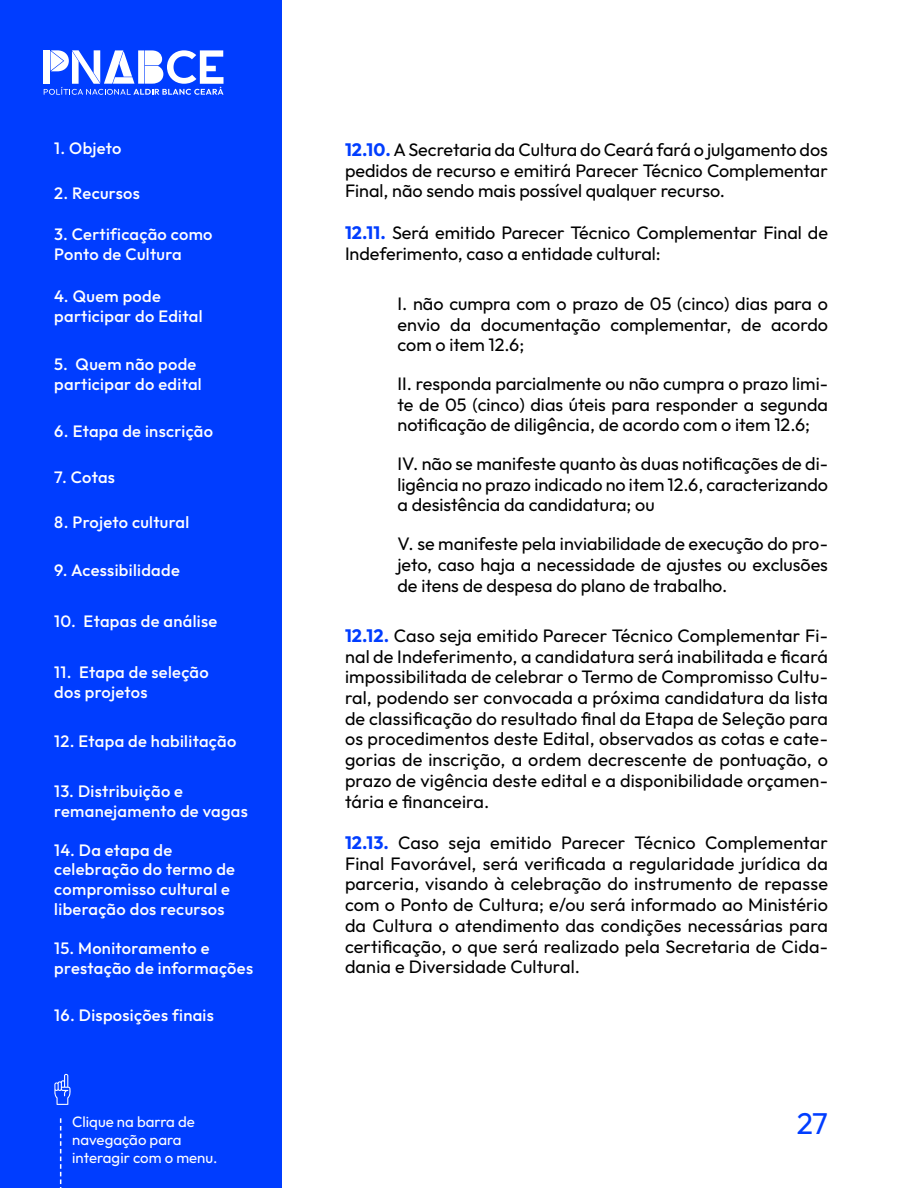
<style>
.page{position:relative;width:918px;height:1188px;background:#fff}
.page>*{position:absolute;margin:0;border:0;box-sizing:border-box;transform-origin:0 0}
.t1{font:30px "Outfit";color:#003dff}
.t2{font:18px/20.7px "Outfit";color:#000;text-align:justify}
.t3{font:500 16.5px/19.8px "Outfit";letter-spacing:.02em;color:#fff}
.t4{font:15px/18px "Outfit";color:#fff}
.s1{font-weight:700;color:#003dff}
</style>
<div class="page">
<div style="left:0;top:0;width:282px;height:1188px;background:#003dff"></div>
<svg style="left:44px;top:50px;width:180px;height:45px"></svg>
<svg style="left:54px;top:1073px;width:17px;height:32px"></svg>
<svg style="left:60px;top:1118px;width:1px;height:70px"></svg>
<p class="t3" style="left:54px;top:138px;width:69px">1. Objeto</p>
<p class="t3" style="left:54px;top:183px;width:87px">2. Recursos</p>
<p class="t3" style="left:54px;top:224px;width:160px">3. Certificação como<br>Ponto de Cultura</p>
<p class="t3" style="left:54px;top:286px;width:150px">4. Quem pode participar do Edital</p>
<p class="t3" style="left:54px;top:353px;width:149px">5. Quem não pode participar do edital</p>
<p class="t3" style="left:54px;top:421px;width:160px">6. Etapa de inscrição</p>
<p class="t3" style="left:54px;top:466px;width:62px">7. Cotas</p>
<p class="t3" style="left:54px;top:512px;width:137px">8. Projeto cultural</p>
<p class="t3" style="left:54px;top:560px;width:127px">9. Acessibilidade</p>
<p class="t3" style="left:54px;top:611px;width:164px">10. Etapas de análise</p>
<p class="t3" style="left:54px;top:661px;width:156px">11. Etapa de seleção dos projetos</p>
<p class="t3" style="left:54px;top:731px;width:183px">12. Etapa de habilitação</p>
<p class="t3" style="left:54px;top:781px;width:195px">13. Distribuição e remanejamento de vagas</p>
<p class="t3" style="left:54px;top:839px;width:182px">14. Da etapa de celebração do termo de compromisso cultural e liberação dos recursos</p>
<p class="t3" style="left:54px;top:937px;width:200px">15. Monitoramento e prestação de informações</p>
<p class="t3" style="left:54px;top:1005px;width:161px">16. Disposições finais</p>
<p class="t2" style="left:345px;top:139px;width:485px"><span class="s1">12.10.</span> A Secretaria da Cultura do Ceará fará o julgamento dos pedidos de recurso e emitirá Parecer Técnico Complementar Final, não sendo mais possível qualquer recurso.</p>
<p class="t2" style="left:345px;top:222px;width:485px"><span class="s1">12.11.</span> Será emitido Parecer Técnico Complementar Final de<br>Indeferimento, caso a entidade cultural:</p>
<p class="t2" style="left:398px;top:293px;width:432px">I. não cumpra com o prazo de 05 (cinco) dias para o envio da documentação complementar, de acordo com o item 12.6;</p>
<p class="t2" style="left:398px;top:373px;width:432px">II. responda parcialmente ou não cumpra o prazo limi&shy;te de 05 (cinco) dias úteis para responder a segunda notificação de diligência, de acordo com o item 12.6;</p>
<p class="t2" style="left:398px;top:453px;width:432px">IV. não se manifeste quanto às duas notificações de di&shy;ligência no prazo indicado no item 12.6, caracterizando a desistência da candidatura; ou</p>
<p class="t2" style="left:398px;top:533px;width:432px">V. se manifeste pela inviabilidade de execução do pro&shy;jeto, caso haja a necessidade de ajustes ou exclusões de itens de despesa do plano de trabalho.</p>
<p class="t2" style="left:345px;top:625px;width:485px"><span class="s1">12.12.</span> Caso seja emitido Parecer Técnico Complementar Fi&shy;nal de Indeferimento, a candidatura será inabilitada e ficará impossibilitada de celebrar o Termo de Compromisso Cultu&shy;ral, podendo ser convocada a próxima candidatura da lista de classificação do resultado final da Etapa de Seleção para os procedimentos deste Edital, observados as cotas e cate&shy;gorias de inscrição, a ordem decrescente de pontuação, o prazo de vigência deste edital e a disponibilidade orçamen&shy;tária e financeira.</p>
<p class="t2" style="left:345px;top:832px;width:485px"><span class="s1">12.13.</span> Caso seja emitido Parecer Técnico Complementar Final Favorável, será verificada a regularidade jurídica da parceria, visando à celebração do instrumento de repasse com o Ponto de Cultura; e/ou será informado ao Ministério da Cultura o atendimento das condições necessárias para certificação, o que será realizado pela Secretaria de Cida&shy;dania e Diversidade Cultural.</p>
<p class="t4" style="left:72px;top:1112px;width:124px">Clique na barra de</p>
<h1 class="t1" style="left:797px;top:1105px;width:33px">27</h1>
<p class="t4" style="left:72px;top:1130px;width:147px">navegação para interagir com o menu.</p>
</div>
